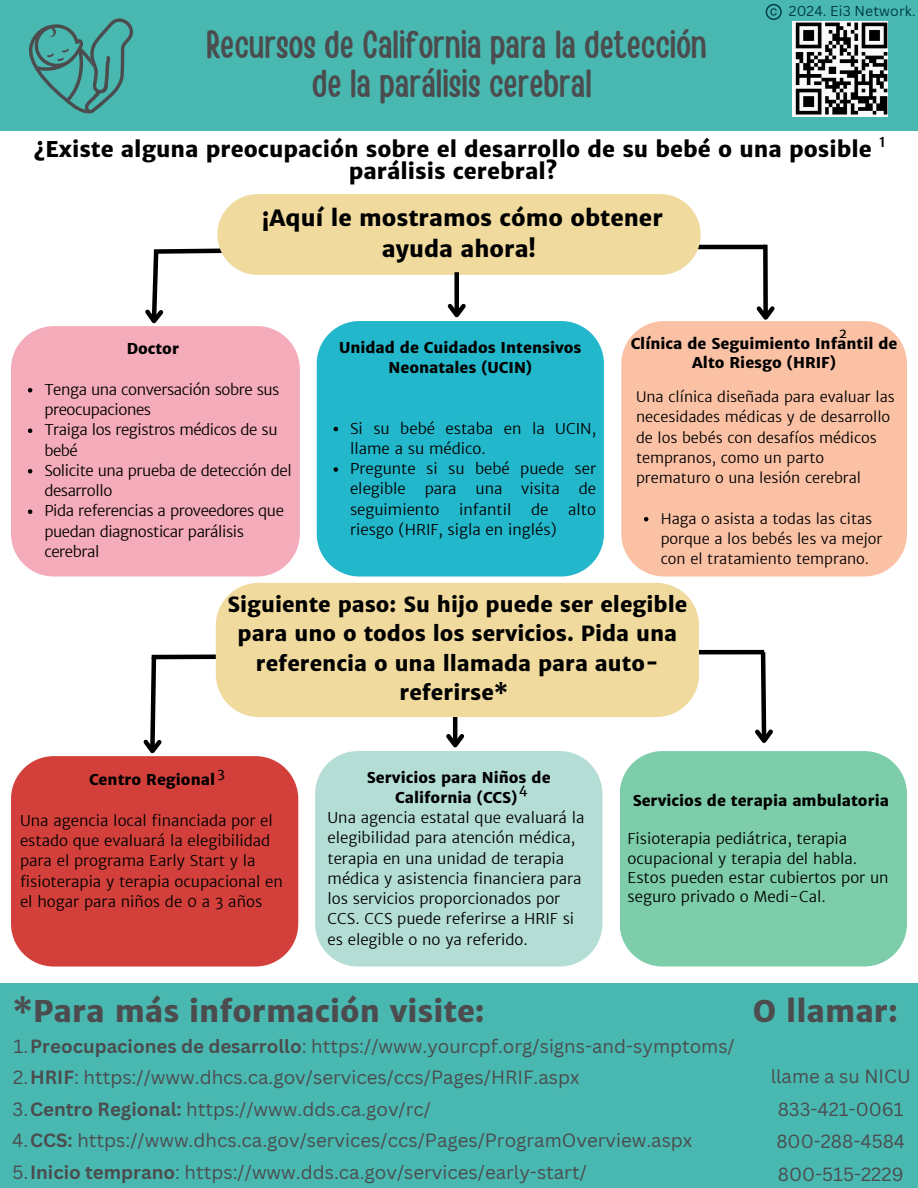
<style>
.page{position:relative;width:918px;height:1188px;background:#fff}
.page>*{position:absolute;margin:0;border:0;box-sizing:border-box;transform-origin:0 0}
.t1{font:38.85px/38.7px "Handy Casual Condensed";color:#4c4c4e;text-align:center}
.t2{font:800 30px "Merriweather Sans";color:#4c4c4e}
.t3{font:800 22.5px/31.5px "Merriweather Sans";color:#000;text-align:center}
.t4{font:800 21.75px/21.3px "Merriweather Sans";color:#000;text-align:center}
.t5{font:800 21px/29.2px "Merriweather Sans";color:#000;text-align:center}
.t6{font:18.6px/32.7px "Canva Sans";color:#4c4c4e;text-align:center}
.t7{font:16.5px "Merriweather Sans";color:#000}
.t8{font:300 15px/20.2px "Merriweather Sans";color:#000}
.t9{font:300 15px/20.2px "Merriweather Sans";letter-spacing:-.025em;color:#000}
.t10{font:800 15px/20.2px "Merriweather Sans";color:#000;text-align:center}
.t11{font:300 14.55px/20.2px "Merriweather Sans";color:#000}
.t12{font:13.95px "Canva Sans";letter-spacing:.01em;color:#003c4b}
.t13{font:13.5px "Merriweather Sans";color:#000}
.s1{font-weight:700}
</style>
<div class="page">
<div style="left:0;top:0;width:918px;height:130px;background:#48b8b1"></div>
<hr style="left:677px;top:245px;width:88px;height:4px;background:#000">
<div style="left:217px;top:194px;width:484px;height:81px;background:#f0da9e;border-radius:40px"></div>
<div style="left:454px;top:272px;width:5px;height:43px;background:#000"></div>
<svg style="left:447px;top:300px;width:19px;height:18px"></svg>
<svg style="left:145px;top:246px;width:82px;height:78px"></svg>
<div style="left:0;top:983px;width:918px;height:205px;background:#48b8b1"></div>
<div style="left:621px;top:321px;width:286px;height:256px;background:#fbc1a5;border-radius:43px"></div>
<div style="left:317px;top:321px;width:287px;height:256px;background:#23b7cb;border-radius:43px"></div>
<svg style="left:334px;top:427px;width:4px;height:4px"></svg>
<svg style="left:334px;top:467px;width:4px;height:5px"></svg>
<div style="left:11px;top:326px;width:289px;height:251px;background:#f4abba;border-radius:43px"></div>
<svg style="left:28px;top:388px;width:4px;height:5px"></svg>
<svg style="left:28px;top:429px;width:4px;height:4px"></svg>
<svg style="left:28px;top:469px;width:4px;height:5px"></svg>
<svg style="left:28px;top:510px;width:4px;height:4px"></svg>
<div style="left:763px;top:245px;width:5px;height:73px;background:#000"></div>
<svg style="left:756px;top:302px;width:19px;height:18px"></svg>
<div style="left:152px;top:654px;width:75px;height:5px;background:#000"></div>
<hr style="left:676px;top:650px;width:88px;height:4px;background:#000">
<hr style="left:453px;top:702px;width:4px;height:43px;background:#000">
<svg style="left:446px;top:730px;width:19px;height:18px"></svg>
<div style="left:216px;top:583px;width:483px;height:134px;background:#f0da9e;border-radius:43px"></div>
<svg style="left:143px;top:654px;width:23px;height:100px"></svg>
<div style="left:620px;top:751px;width:287px;height:216px;background:#7dcdab;border-radius:43px"></div>
<div style="left:315px;top:751px;width:287px;height:216px;background:#b4ddd5;border-radius:43px"></div>
<div style="left:11px;top:756px;width:287px;height:211px;background:#d3403b;border-radius:43px"></div>
<svg style="left:751px;top:649px;width:22px;height:94px"></svg>
<svg style="left:644px;top:517px;width:4px;height:4px"></svg>
<svg style="left:29px;top:18px;width:104px;height:96px"></svg>
<img style="left:792px;top:21px;width:96px;height:96px">
<svg style="left:766px;top:4px;width:16px;height:16px"></svg>
<p class="t12" style="left:789px;top:1px;width:128px">2024. Ei3 Network.</p>
<h5 class="t1" style="left:206px;top:23px;width:502px">Recursos de California para la detección de la parálisis cerebral</h5>
<p class="t4" style="left:34px;top:139px;width:839px">¿Existe alguna preocupación sobre el desarrollo de su bebé o una posible parálisis cerebral?</p>
<p class="t7" style="left:879px;top:131px;width:9px">1</p>
<h1 class="t3" style="left:262px;top:202px;width:402px">¡Aquí le mostramos cómo obtener ayuda ahora!</h1>
<p class="t13" style="left:839px;top:324px;width:10px">2</p>
<p class="t10" style="left:631px;top:334px;width:268px;line-height:19.2px">Clínica de Seguimiento Infantil de<br>Alto Riesgo (HRIF)</p>
<p class="t10" style="left:339px;top:337px;width:244px">Unidad de Cuidados Intensivos<br>Neonatales (UCIN)</p>
<h3 class="t10" style="left:127px;top:339px;width:54px">Doctor</h3>
<h3 class="t9" style="left:44px;top:379px;width:237px">Tenga una conversación sobre sus preocupaciones</h3>
<p class="t9" style="left:44px;top:420px;width:235px">Traiga los registros médicos de su bebé</p>
<p class="t9" style="left:44px;top:460px;width:249px">Solicite una prueba de detección del desarrollo</p>
<p class="t9" style="left:44px;top:501px;width:241px">Pida referencias a proveedores que puedan diagnosticar parálisis cerebral</p>
<p class="t5" style="left:227px;top:590px;width:461px">Siguiente paso: Su hijo puede ser elegible para uno o todos los servicios. Pida una referencia o una llamada para auto&shy;referirse*</p>
<p class="t11" style="left:636px;top:387px;width:260px">Una clínica diseñada para evaluar las necesidades médicas y de desarrollo de los bebés con desafíos médicos tempranos, como un parto prematuro o una lesión cerebral</p>
<p class="t11" style="left:661px;top:508px;width:223px">Haga o asista a todas las citas porque a los bebés les va mejor con el tratamiento temprano.</p>
<p class="t8" style="left:350px;top:418px;width:248px">Si su bebé estaba en la UCIN, llame a su médico.</p>
<p class="t8" style="left:350px;top:459px;width:248px">Pregunte si su bebé puede ser elegible</p>
<p class="t8" style="left:425px;top:479px;width:33px">para</p>
<p class="t8" style="left:476px;top:479px;width:28px">una</p>
<p class="t8" style="left:521px;top:479px;width:40px">visita</p>
<p class="t8" style="left:579px;top:479px;width:19px">de</p>
<p class="t8" style="left:350px;top:499px;width:91px">seguimiento</p>
<p class="t8" style="left:459px;top:499px;width:54px">infantil</p>
<p class="t8" style="left:531px;top:499px;width:19px">de</p>
<p class="t8" style="left:568px;top:499px;width:29px">alto</p>
<p class="t8" style="left:350px;top:519px;width:208px">riesgo (HRIF, sigla en inglés)</p>
<p class="t13" style="left:217px;top:765px;width:9px">3</p>
<h5 class="t10" style="left:89px;top:770px;width:128px">Centro Regional</h5>
<p class="t8" style="left:20px;top:810px;width:264px">Una agencia local financiada por el estado que evaluará la elegibilidad para el programa Early Start y la fisioterapia y terapia ocupacional en el hogar para niños de 0 a 3 años</p>
<p class="t10" style="left:367px;top:767px;width:185px">Servicios para Niños de<br>California (CCS)</p>
<p class="t8" style="left:328px;top:808px;width:259px">Una agencia estatal que evaluará la elegibilidad para atención médica, terapia en una unidad de terapia médica y asistencia financiera para los servicios proporcionados por CCS. CCS puede referirse a HRIF si es elegible o no ya referido.</p>
<p class="t13" style="left:519px;top:780px;width:10px">4</p>
<p class="t10" style="left:633px;top:791px;width:258px">Servicios de terapia ambulatoria</p>
<h5 class="t8" style="left:628px;top:830px;width:263px;line-height:19.2px">Fisioterapia pediátrica, terapia ocupacional y terapia del habla.<br>Estos pueden estar cubiertos por un seguro privado o Medi-Cal.</h5>
<p class="t2" style="left:13px;top:993px;width:474px">*Para más información visite:</p>
<p class="t2" style="left:753px;top:993px;width:146px">O llamar:</p>
<h3 class="t6" style="left:13px;top:1029px;width:723px">1.<span class="s1">Preocupaciones de desarrollo</span>: https://www.yourcpf.org/signs-and-symptoms/</h3>
<p class="t6" style="left:13px;top:1061px;width:568px">2.<span class="s1">HRIF</span>: https://www.dhcs.ca.gov/services/ccs/Pages/HRIF.aspx</p>
<p class="t6" style="left:13px;top:1092px;width:420px">3.<span class="s1">Centro Regional:</span> https://www.dds.ca.gov/rc/</p>
<p class="t6" style="left:12px;top:1124px;width:682px">4.<span class="s1">CCS:</span> https://www.dhcs.ca.gov/services/ccs/Pages/ProgramOverview.aspx</p>
<p class="t6" style="left:12px;top:1155px;width:576px">5.<span class="s1">Inicio temprano</span>: https://www.dds.ca.gov/services/early-start/</p>
<p class="t6" style="left:771px;top:1059px;width:142px">llame a su NICU<br>833-421-0061<br>800-288-4584<br>800-515-2229</p>
</div>
